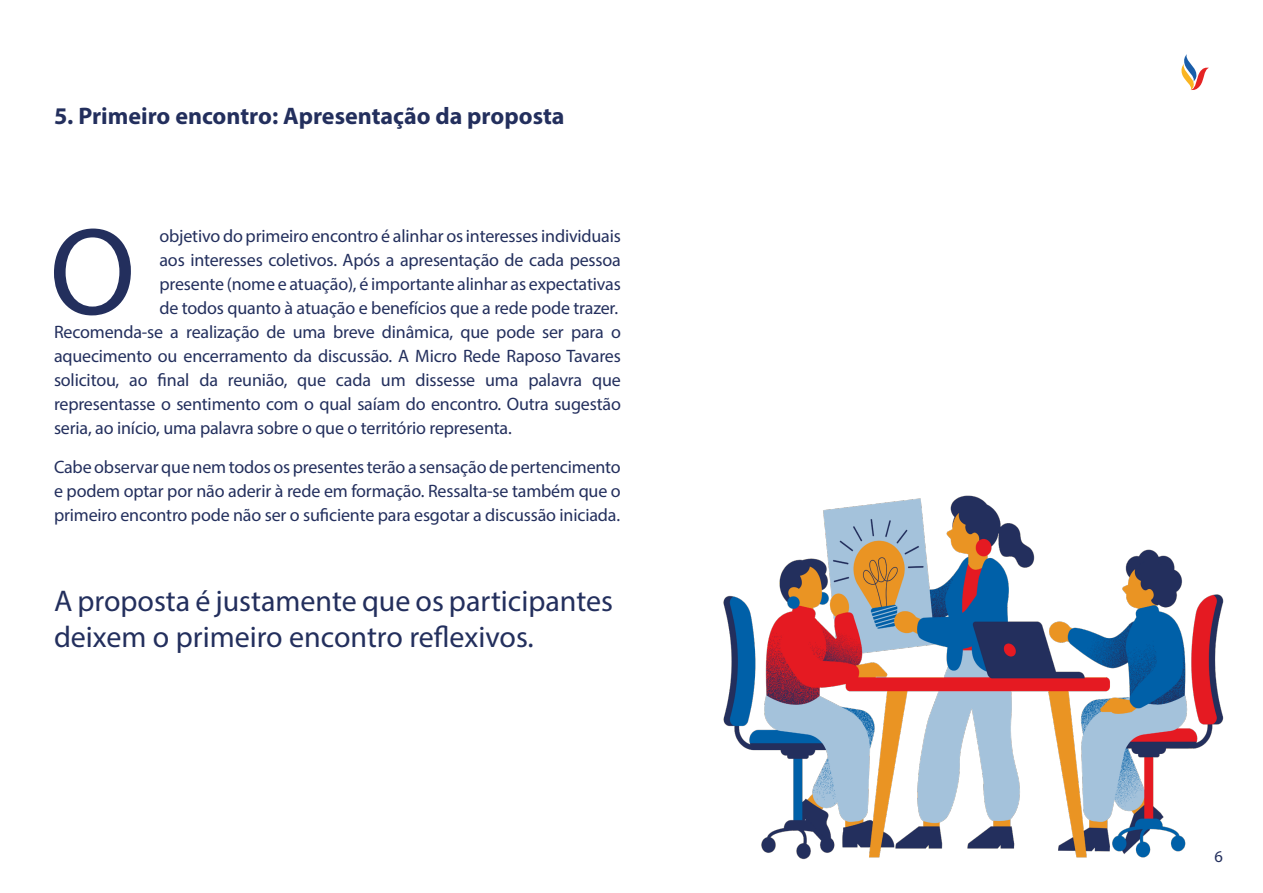
<style>
.page{position:relative;width:1263px;height:893px;background:#fff}
.page>*{position:absolute;margin:0;border:0;box-sizing:border-box;transform-origin:0 0}
.t1{font:124.8px "Myriad Pro";color:#232f5d}
.t2{font:30px/36px "Myriad Pro";color:#232f5d}
.t3{font:700 24px "Myriad Pro";color:#232f5d}
.t4{font:18px/24px "Myriad Pro";letter-spacing:-.01em;color:#232f5d;text-align:justify}
.t5{font:16.5px "Myriad Pro";color:#232f5d}
</style>
<div class="page">
<img style="left:723px;top:495px;width:501px;height:365px">
<svg style="left:1181px;top:54px;width:28px;height:36px"></svg>
<h3 class="t3" style="left:54px;top:101px;width:512px">5. Primeiro encontro: Apresentação da proposta</h3>
<h1 class="t1" style="left:49px;top:195px;width:88px">O</h1>
<p class="t4" style="left:159px;top:224px;width:463px">objetivo do primeiro encontro é alinhar os interesses individuais</p>
<p class="t4" style="left:159px;top:248px;width:463px">aos interesses coletivos. Após a apresentação de cada pessoa</p>
<p class="t4" style="left:159px;top:272px;width:463px">presente (nome e atuação), é importante alinhar as expectativas</p>
<p class="t4" style="left:159px;top:296px;width:460px">de todos quanto à atuação e benefícios que a rede pode trazer.</p>
<p class="t4" style="left:54px;top:320px;width:568px">Recomenda-se a realização de uma breve dinâmica, que pode ser para o</p>
<p class="t4" style="left:54px;top:344px;width:568px">aquecimento ou encerramento da discussão. A Micro Rede Raposo Tavares</p>
<p class="t4" style="left:54px;top:368px;width:568px">solicitou, ao final da reunião, que cada um dissesse uma palavra que</p>
<p class="t4" style="left:54px;top:392px;width:568px">representasse o sentimento com o qual saíam do encontro. Outra sugestão</p>
<p class="t4" style="left:54px;top:416px;width:459px">seria, ao início, uma palavra sobre o que o território representa.</p>
<p class="t4" style="left:54px;top:455px;width:568px">Cabe observar que nem todos os presentes terão a sensação de pertencimento e podem optar por não aderir à rede em formação. Ressalta-se também que o primeiro encontro pode não ser o suficiente para esgotar a discussão iniciada.</p>
<h2 class="t2" style="left:54px;top:582px;width:561px">A proposta é justamente que os participantes deixem o primeiro encontro reflexivos.</h2>
<p class="t5" style="left:1214px;top:847px;width:10px">6</p>
</div>
